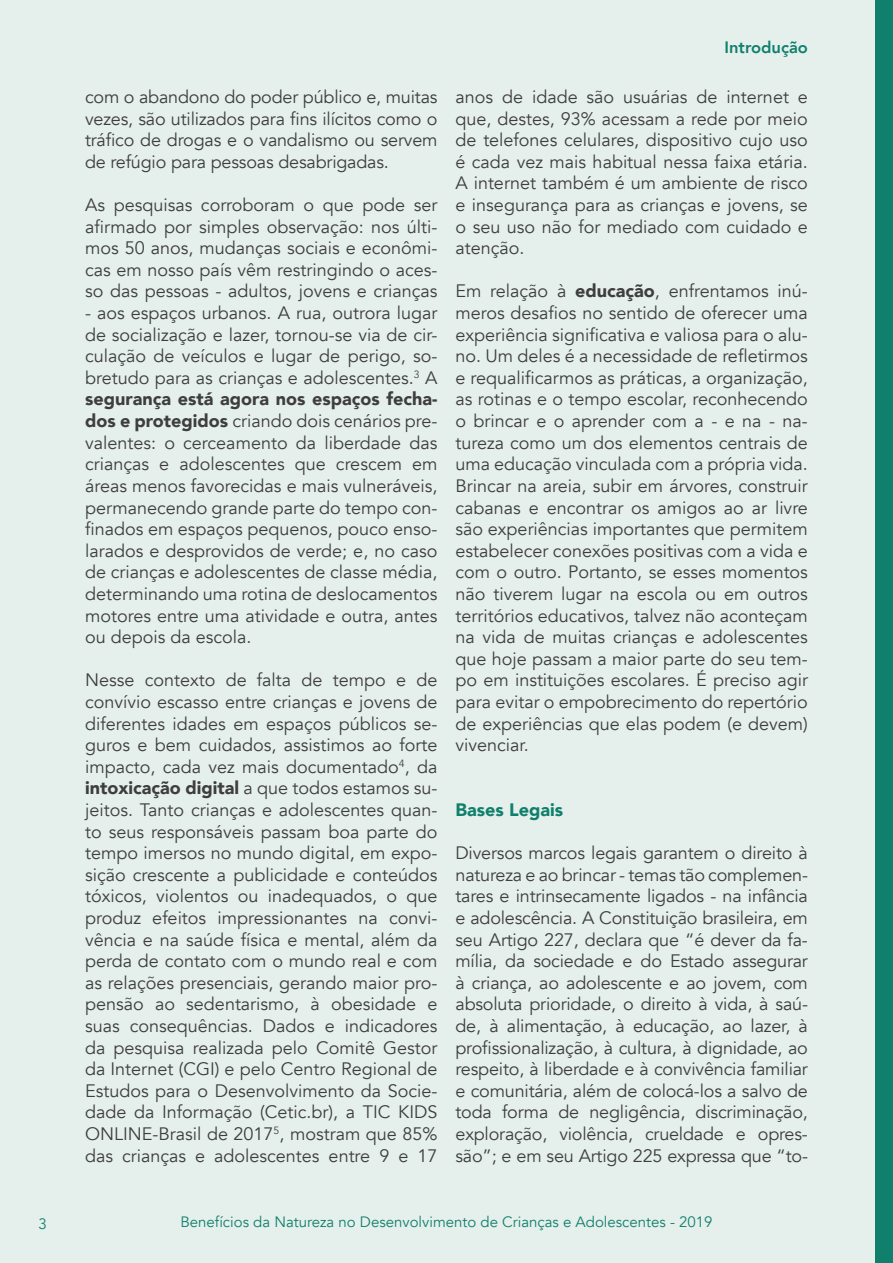
<style>
.page{position:relative;width:893px;height:1263px;background:#e5efec}
.page>*{position:absolute;margin:0;border:0;box-sizing:border-box;transform-origin:0 0}
.t1{font:18px/21.6px "Avenir";color:#3e3e3f;text-align:justify}
.t2{font:900 18px "Avenir";color:#10806d}
.t3{font:800 16.5px "Avenir";color:#10806d}
.t4{font:15px "Avenir";color:#10806d}
.s1{font-weight:900}
</style>
<div class="page">
<div style="left:875px;top:0;width:18px;height:1263px;background:#10806d"></div>
<p class="t1" style="left:85px;top:86px;width:354px">com o abandono do poder público e, muitas vezes, são utilizados para fins ilícitos como o tráfico de drogas e o vandalismo ou servem de refúgio para pessoas desabrigadas.</p>
<p class="t1" style="left:85px;top:194px;width:354px">As pesquisas corroboram o que pode ser afirmado por simples observação: nos últi&shy;mos 50 anos, mudanças sociais e econômi&shy;cas em nosso país vêm restringindo o aces&shy;so das pessoas - adultos, jovens e crianças</p>
<p class="t1" style="left:85px;top:302px;width:354px">- aos espaços urbanos. A rua, outrora lugar de socialização e lazer, tornou-se via de cir&shy;culação de veículos e lugar de perigo, so&shy;bretudo para as crianças e adolescentes.<sup>3</sup> A <span class="s1">segurança está agora nos espaços fecha&shy;dos e protegidos</span> criando dois cenários pre&shy;valentes: o cerceamento da liberdade das crianças e adolescentes que crescem em áreas menos favorecidas e mais vulneráveis, permanecendo grande parte do tempo con&shy;finados em espaços pequenos, pouco enso&shy;larados e desprovidos de verde; e, no caso de crianças e adolescentes de classe média, determinando uma rotina de deslocamentos motores entre uma atividade e outra, antes ou depois da escola.</p>
<p class="t1" style="left:85px;top:670px;width:354px">Nesse contexto de falta de tempo e de convívio escasso entre crianças e jovens de diferentes idades em espaços públicos se&shy;guros e bem cuidados, assistimos ao forte impacto, cada vez mais documentado<sup>4</sup>, da <span class="s1">intoxicação digital</span> a que todos estamos su&shy;jeitos. Tanto crianças e adolescentes quan&shy;to seus responsáveis passam boa parte do tempo imersos no mundo digital, em expo&shy;sição crescente a publicidade e conteúdos tóxicos, violentos ou inadequados, o que produz efeitos impressionantes na convi&shy;vência e na saúde física e mental, além da perda de contato com o mundo real e com as relações presenciais, gerando maior pro&shy;pensão ao sedentarismo, à obesidade e suas consequências. Dados e indicadores da pesquisa realizada pelo Comitê Gestor da Internet (CGI) e pelo Centro Regional de Estudos para o Desenvolvimento da Socie&shy;dade da Informação (Cetic.br), a TIC KIDS ONLINE-Brasil de 2017<sup>5</sup>, mostram que 85% das crianças e adolescentes entre 9 e 17</p>
<p class="t3" style="left:724px;top:34px;width:85px">Introdução</p>
<p class="t1" style="left:455px;top:86px;width:354px">anos de idade são usuárias de internet e que, destes, 93% acessam a rede por meio de telefones celulares, dispositivo cujo uso é cada vez mais habitual nessa faixa etária.<br>A internet também é um ambiente de risco e insegurança para as crianças e jovens, se o seu uso não for mediado com cuidado e atenção.</p>
<p class="t1" style="left:455px;top:281px;width:354px">Em relação à <span class="s1">educação</span>, enfrentamos inú&shy;meros desafios no sentido de oferecer uma experiência significativa e valiosa para o alu&shy;no. Um deles é a necessidade de refletirmos e requalificarmos as práticas, a organização, as rotinas e o tempo escolar, reconhecendo o brincar e o aprender com a - e na - na&shy;tureza como um dos elementos centrais de uma educação vinculada com a própria vida.<br>Brincar na areia, subir em árvores, construir cabanas e encontrar os amigos ao ar livre são experiências importantes que permitem estabelecer conexões positivas com a vida e com o outro. Portanto, se esses momentos não tiverem lugar na escola ou em outros territórios educativos, talvez não aconteçam na vida de muitas crianças e adolescentes que hoje passam a maior parte do seu tem&shy;po em instituições escolares. É preciso agir para evitar o empobrecimento do repertório de experiências que elas podem (e devem) vivenciar.</p>
<p class="t2" style="left:455px;top:794px;width:109px">Bases Legais</p>
<p class="t1" style="left:455px;top:842px;width:354px">Diversos marcos legais garantem o direito à natureza e ao brincar - temas tão complemen&shy;tares e intrinsecamente ligados - na infância e adolescência. A Constituição brasileira, em seu Artigo 227, declara que “é dever da fa&shy;mília, da sociedade e do Estado assegurar à criança, ao adolescente e ao jovem, com absoluta prioridade, o direito à vida, à saú&shy;de, à alimentação, à educação, ao lazer, à profissionalização, à cultura, à dignidade, ao respeito, à liberdade e à convivência familiar e comunitária, além de colocá-los a salvo de toda forma de negligência, discriminação, exploração, violência, crueldade e opres&shy;são”; e em seu Artigo 225 expressa que “to-</p>
<p class="t4" style="left:38px;top:1215px;width:10px">3</p>
<p class="t4" style="left:180px;top:1213px;width:534px">Benefícios da Natureza no Desenvolvimento de Crianças e Adolescentes - 2019</p>
</div>
